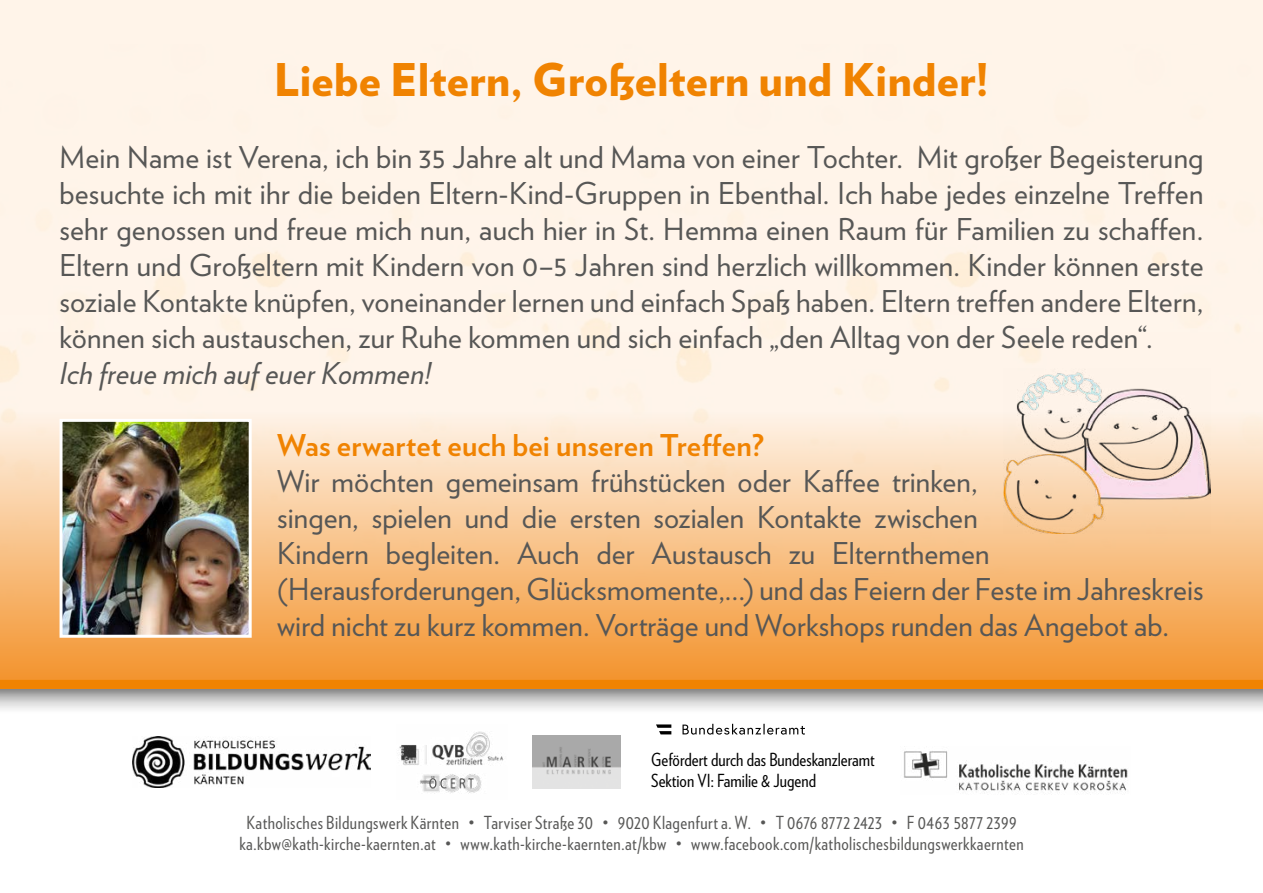
<style>
.page{position:relative;width:1263px;height:893px;background:#fff}
.page>*{position:absolute;margin:0;border:0;box-sizing:border-box;transform-origin:0 0}
.t1{font:900 45px "Verlag";color:#f08301}
.t2{font:30px/36px "Verlag";letter-spacing:.005em;color:#575756;text-align:justify}
.t3{font:700 30px "Verlag";letter-spacing:.01em;color:#f08301}
.t4{font:italic 30px "Verlag";letter-spacing:.005em;color:#575756}
.t5{font:18px/21.6px "Verlag Condensed";letter-spacing:.025em;color:#575756;text-align:center}
.t6{font:18px/21.6px "Verlag Condensed";color:#000}
</style>
<div class="page">
<div style="left:0;top:412px;width:1263px;height:277px;background:linear-gradient(to bottom,#fef3e7,#f39128)"></div>
<div style="left:0;top:665px;width:1263px;height:228px;background:#000;opacity:.75"></div>
<div style="left:0;top:680px;width:1263px;height:9px;background:#f08301"></div>
<img style="left:64px;top:423px;width:184px;height:211px">
<div style="left:60px;top:419px;width:192px;height:219px;border:3px solid #fff"></div>
<img style="left:1004px;top:369px;width:206px;height:164px">
<img style="left:533px;top:735px;width:87px;height:54px">
<div style="left:646px;top:714px;width:169px;height:30px;background:#fff"></div>
<svg style="left:682px;top:724px;width:123px;height:11px"></svg>
<svg style="left:656px;top:724px;width:15px;height:10px"></svg>
<img style="left:901px;top:746px;width:229px;height:48px">
<img style="left:133px;top:736px;width:237px;height:52px">
<img style="left:396px;top:724px;width:111px;height:75px">
<h1 class="t1" style="left:274px;top:42px;width:717px">Liebe Eltern, Großeltern und Kinder!</h1>
<p class="t2" style="left:60px;top:137px;width:1145px">Mein Name ist Verena, ich bin 35 Jahre alt und Mama von einer Tochter. Mit großer Begeisterung besuchte ich mit ihr die beiden Eltern-Kind-Gruppen in Ebenthal. Ich habe jedes einzelne Treffen sehr genossen und freue mich nun, auch hier in St. Hemma einen Raum für Familien zu schaffen.<br>Eltern und Großeltern mit Kindern von 0–5 Jahren sind herzlich willkommen. Kinder können erste soziale Kontakte knüpfen, voneinander lernen und einfach Spaß haben. Eltern treffen andere Eltern, können sich austauschen, zur Ruhe kommen und sich einfach „den Alltag von der Seele reden“.</p>
<p class="t4" style="left:60px;top:350px;width:373px">Ich freue mich auf euer Kommen!</p>
<p class="t3" style="left:277px;top:421px;width:488px">Was erwartet euch bei unseren Treffen?</p>
<p class="t2" style="left:277px;top:461px;width:928px;text-align:left">Wir möchten gemeinsam frühstücken oder Kaffee trinken,<br>singen, spielen und die ersten sozialen Kontakte zwischen<br>Kindern begleiten. Auch der Austausch zu Elternthemen (Herausforderungen, Glücksmomente,…) und das Feiern der Feste im Jahreskreis wird nicht zu kurz kommen. Vorträge und Workshops runden das Angebot ab.</p>
<p class="t6" style="left:651px;top:747px;width:225px">Gefördert durch das Bundeskanzleramt<br>Sektion VI: Familie &amp; Jugend</p>
<p class="t5" style="left:239px;top:811px;width:786px">Katholisches Bildungswerk Kärnten • Tarviser Straße 30 • 9020 Klagenfurt a. W. • T 0676 8772 2423 • F 0463 5877 2399 ka.kbw@kath-kirche-kaernten.at • www.kath-kirche-kaernten.at/kbw • www.facebook.com/katholischesbildungswerkkaernten</p>
</div>
